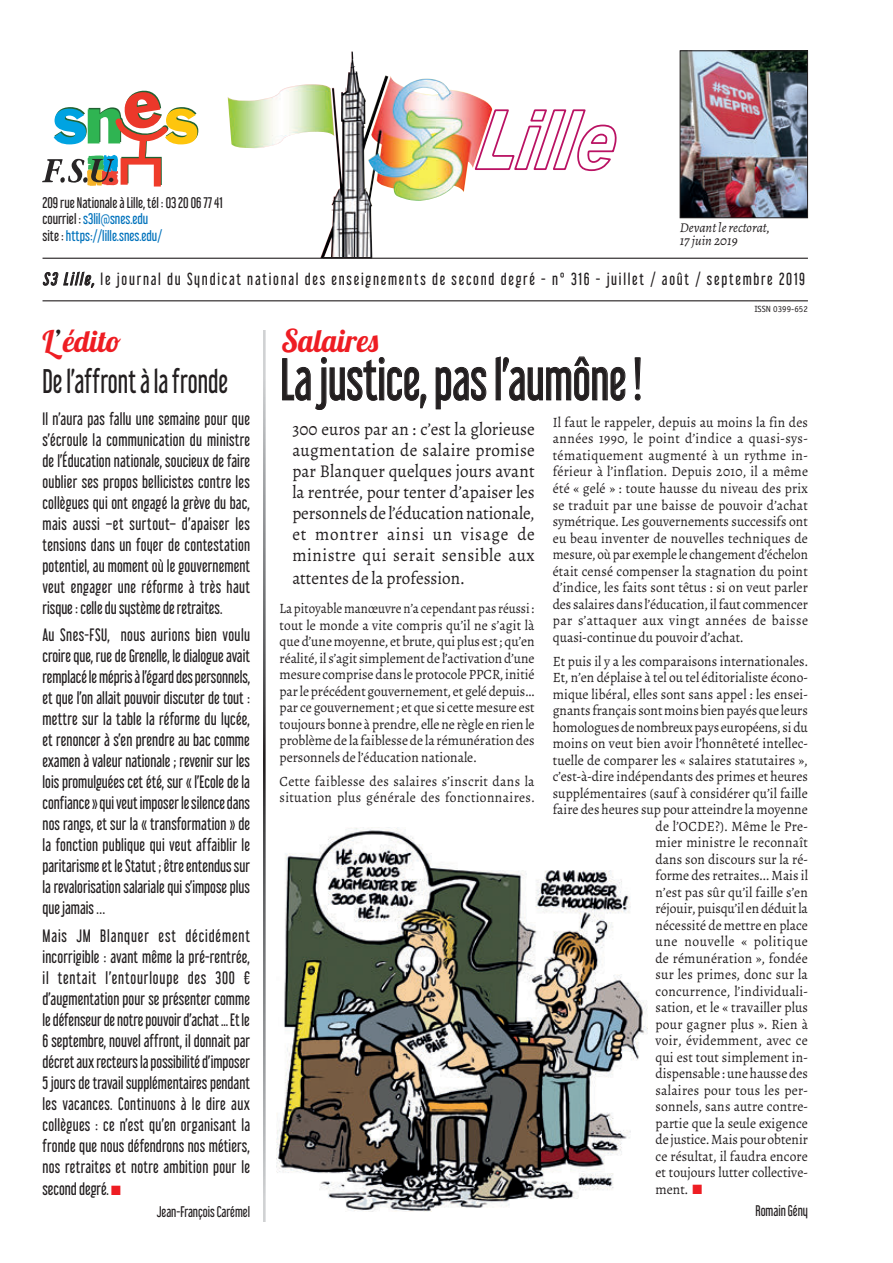
<style>
.page{position:relative;width:893px;height:1263px;background:#fff}
.page>*{position:absolute;margin:0;border:0;box-sizing:border-box;transform-origin:0 0}
.t1{font:52.5px "Libel Suit Rg";color:#231f20;scale:.88 1}
.t2{font:31.5px "Lobster 1.4";color:#ee1d23;scale:.95 1}
.t3{font:30px "Libel Suit Rg";color:#231f20;scale:.86 1}
.t4{font:30px "Lobster 1.4";color:#ee1d23}
.t5{font:18px/21.1px "Alegreya";letter-spacing:.03em;color:#231f20;text-align:justify;scale:.95 1}
.t6{font:15.75px/21px "Libel Suit Rg";color:#231f20;text-align:justify;scale:.95 1}
.t7{font:15.3px "Libel Suit Rg";letter-spacing:.12em;color:#231f20}
.t8{font:14.25px/16.5px "Alegreya";letter-spacing:.005em;color:#231f20;text-align:justify;scale:.95 1}
.t9{font:14.25px/16.5px "Alegreya";letter-spacing:.005em;color:#231f20;text-align:justify;scale:.91 1}
.t10{font:14.25px/16.5px "Alegreya";letter-spacing:.025em;color:#231f20;scale:.95 1}
.t11{font:14.25px "Alegreya";letter-spacing:.04em;color:#231f20;scale:.95 1}
.t12{font:13.5px/16.5px "Libel Suit Rg";color:#231f20}
.t13{font:13.5px "Libel Suit Rg";color:#231f20;scale:.95 1}
.t14{font:italic 13.5px/13.5px "Alegreya";color:#231f20}
.t15{font:9px "Officina Sans";color:#231f20}
.s1{color:#0072bc}
.s2{font-style:italic;font-size:15.75px}
.s3{color:#231f20}
.s4{color:#ee1d23}
</style>
<div class="page">
<hr style="left:43px;top:258px;width:765px;height:1px;background:#231f20">
<img style="left:228px;top:51px;width:264px;height:207px">
<svg style="left:473px;top:108px;width:144px;height:64px"></svg>
<hr style="left:323px;top:257px;width:49px;height:1px;background:#231f20">
<hr style="left:43px;top:300px;width:765px;height:1px;background:#231f20">
<svg style="left:43px;top:271px;width:52px;height:17px"></svg>
<img style="left:264px;top:330px;width:2px;height:891px">
<img style="left:682px;top:52px;width:124px;height:164px">
<div style="left:680px;top:50px;width:128px;height:168px;border:1px solid #231f20"></div>
<svg style="left:42px;top:91px;width:156px;height:96px"></svg>
<svg style="left:282px;top:357px;width:145px;height:53px"></svg>
<svg style="left:435px;top:367px;width:52px;height:43px"></svg>
<svg style="left:495px;top:356px;width:131px;height:45px"></svg>
<svg style="left:634px;top:357px;width:7px;height:44px"></svg>
<img style="left:276px;top:827px;width:371px;height:384px">
<p class="t12" style="left:43px;top:193px;width:182px">209 rue Nationale à Lille, tél : 03 20 06 77 41 courriel : <span class="s1">s3lil@snes.edu<br></span>site : <span class="s1">https://lille.snes.edu/</span></p>
<p class="t14" style="left:680px;top:221px;width:92px">Devant le rectorat,<br>17 juin 2019</p>
<p class="t7" style="left:43px;top:267px;width:764px"><span class="s2">S3 Lille,</span>le journal du Syndicat national des enseignements de second degré - n° 316 - juillet / août / septembre 2019</p>
<h3 class="t4" style="left:43px;top:322px;width:78px">L<span class="s3">’</span>édito</h3>
<h3 class="t3" style="left:43px;top:357px;width:217px">De l’affront à la fronde</h3>
<p class="t6" style="left:43px;top:407px;width:220px">Il n’aura pas fallu une semaine pour que s’écroule la communication du ministre de l’Éducation nationale, soucieux de faire oublier ses propos bellicistes contre les collègues qui ont engagé la grève du bac, mais aussi –et surtout– d’apaiser les tensions dans un foyer de contestation potentiel, au moment où le gouvernement veut engager une réforme à très haut risque : celle du système de retraites.</p>
<p class="t6" style="left:43px;top:623px;width:220px">Au Snes-FSU, nous aurions bien voulu croire que, rue de Grenelle, le dialogue avait remplacé le mépris à l’égard des personnels, et que l’on allait pouvoir discuter de tout : mettre sur la table la réforme du lycée, et renoncer à s’en prendre au bac comme examen à valeur nationale ; revenir sur les lois promulguées cet été, sur « l’Ecole de la confiance » qui veut imposer le silence dans nos rangs, et sur la « transformation » de la fonction publique qui veut affaiblir le paritarisme et le Statut ; être entendus sur la revalorisation salariale qui s’impose plus que jamais …</p>
<p class="t6" style="left:43px;top:923px;width:220px">Mais JM Blanquer est décidément incorrigible : avant même la pré-rentrée, il tentait l’entourloupe des 300 € d’augmentation pour se présenter comme le défenseur de notre pouvoir d’achat ... Et le 6 septembre, nouvel affront, il donnait par décret aux recteurs la possibilité d’imposer 5 jours de travail supplémentaires pendant les vacances. Continuons à le dire aux collègues : ce n’est qu’en organisant la fronde que nous défendrons nos métiers, nos retraites et notre ambition pour le second degré. <span class="s4">■</span></p>
<p class="t13" style="left:157px;top:1200px;width:100px">Jean-François Carémel</p>
<h2 class="t2" style="left:281px;top:321px;width:104px">Salaires</h2>
<h1 class="t1" style="left:280px;top:336px;width:412px">La justice, pas l’aumône !</h1>
<p class="t15" style="left:754px;top:303px;width:55px">ISSN 0399-652</p>
<p class="t5" style="left:292px;top:419px;width:257px">300 euros par an : c’est la glorieuse augmentation de salaire promise par Blanquer quelques jours avant la rentrée, pour tenter d’apaiser les personnels de l’éducation nationale, et montrer ainsi un visage de ministre qui serait sensible aux attentes de la profession.</p>
<p class="t9" style="left:280px;top:600px;width:282px">La pitoyable manœuvre n’a cependant pas réussi : tout le monde a vite compris qu’il ne s’agit là que d’une moyenne, et brute, qui plus est ; qu’en réalité, il s’agit simplement de l’activation d’une mesure comprise dans le protocole PPCR, initié par le précédent gouvernement, et gelé depuis... par ce gouvernement ; et que si cette mesure est toujours bonne à prendre, elle ne règle en rien le problème de la faiblesse de la rémunération des personnels de l’éducation nationale.</p>
<p class="t10" style="left:280px;top:773px;width:270px">Cette faiblesse des salaires s’inscrit dans la situation plus générale des fonctionnaires.</p>
<p class="t8" style="left:553px;top:414px;width:270px">Il faut le rappeler, depuis au moins la fin des années 1990, le point d’indice a quasi-sys&shy;tématiquement augmenté à un rythme in&shy;férieur à l’inflation. Depuis 2010, il a même été « gelé » : toute hausse du niveau des prix se traduit par une baisse de pouvoir d’achat symétrique. Les gouvernements successifs ont eu beau inventer de nouvelles techniques de mesure, où par exemple le changement d’échelon était censé compenser la stagnation du point d’indice, les faits sont têtus : si on veut parler des salaires dans l’éducation, il faut commencer par s’attaquer aux vingt années de baisse quasi-continue du pouvoir d’achat.</p>
<p class="t8" style="left:553px;top:653px;width:270px">Et puis il y a les comparaisons internationales.</p>
<p class="t8" style="left:553px;top:669px;width:270px">Et, n’en déplaise à tel ou tel éditorialiste écono-</p>
<p class="t8" style="left:553px;top:686px;width:270px">mique libéral, elles sont sans appel : les ensei-</p>
<p class="t8" style="left:553px;top:702px;width:270px">gnants français sont moins bien payés que leurs</p>
<p class="t8" style="left:553px;top:719px;width:270px">homologues de nombreux pays européens, si du</p>
<p class="t8" style="left:553px;top:735px;width:270px">moins on veut bien avoir l’honnêteté intellec-</p>
<p class="t8" style="left:553px;top:752px;width:270px">tuelle de comparer les « salaires statutaires »,</p>
<p class="t8" style="left:553px;top:768px;width:270px">c’est-à-dire indépendants des primes et heures</p>
<p class="t8" style="left:553px;top:785px;width:270px">supplémentaires (sauf à considérer qu’il faille</p>
<p class="t8" style="left:553px;top:801px;width:270px">faire des heures sup pour atteindre la moyenne</p>
<p class="t8" style="left:655px;top:818px;width:162px">de l’OCDE?). Même le Pre-</p>
<p class="t8" style="left:655px;top:834px;width:162px">mier ministre le reconnaît</p>
<p class="t8" style="left:655px;top:851px;width:162px">dans son discours sur la ré-</p>
<p class="t8" style="left:655px;top:867px;width:162px">forme des retraites... Mais il</p>
<p class="t8" style="left:655px;top:884px;width:162px">n’est pas sûr qu’il faille s’en</p>
<p class="t8" style="left:655px;top:900px;width:162px">réjouir, puisqu’il en déduit la</p>
<p class="t8" style="left:655px;top:917px;width:162px">nécessité de mettre en place</p>
<p class="t11" style="left:655px;top:932px;width:162px">une nouvelle « politique</p>
<p class="t8" style="left:655px;top:950px;width:162px">de rémunération », fondée</p>
<p class="t8" style="left:655px;top:966px;width:162px">sur les primes, donc sur la</p>
<p class="t8" style="left:655px;top:983px;width:162px">concurrence, l’individuali-</p>
<p class="t8" style="left:655px;top:999px;width:162px">sation, et le « travailler plus</p>
<p class="t8" style="left:655px;top:1016px;width:162px">pour gagner plus ». Rien à</p>
<p class="t8" style="left:655px;top:1032px;width:162px">voir, évidemment, avec ce</p>
<p class="t8" style="left:655px;top:1049px;width:162px">qui est tout simplement in-</p>
<p class="t8" style="left:655px;top:1065px;width:162px">dispensable : une hausse des</p>
<p class="t8" style="left:655px;top:1082px;width:162px">salaires pour tous les per-</p>
<p class="t8" style="left:655px;top:1098px;width:162px">sonnels, sans autre contre-</p>
<p class="t8" style="left:655px;top:1115px;width:162px">partie que la seule exigence</p>
<p class="t8" style="left:655px;top:1131px;width:162px">de justice. Mais pour obtenir</p>
<p class="t8" style="left:655px;top:1148px;width:162px">ce résultat, il faudra encore</p>
<p class="t8" style="left:655px;top:1164px;width:162px">et toujours lutter collective-</p>
<p class="t8" style="left:655px;top:1181px;width:51px">ment. <span class="s4">■</span></p>
<p class="t13" style="left:755px;top:1199px;width:57px">Romain Gény</p>
</div>
